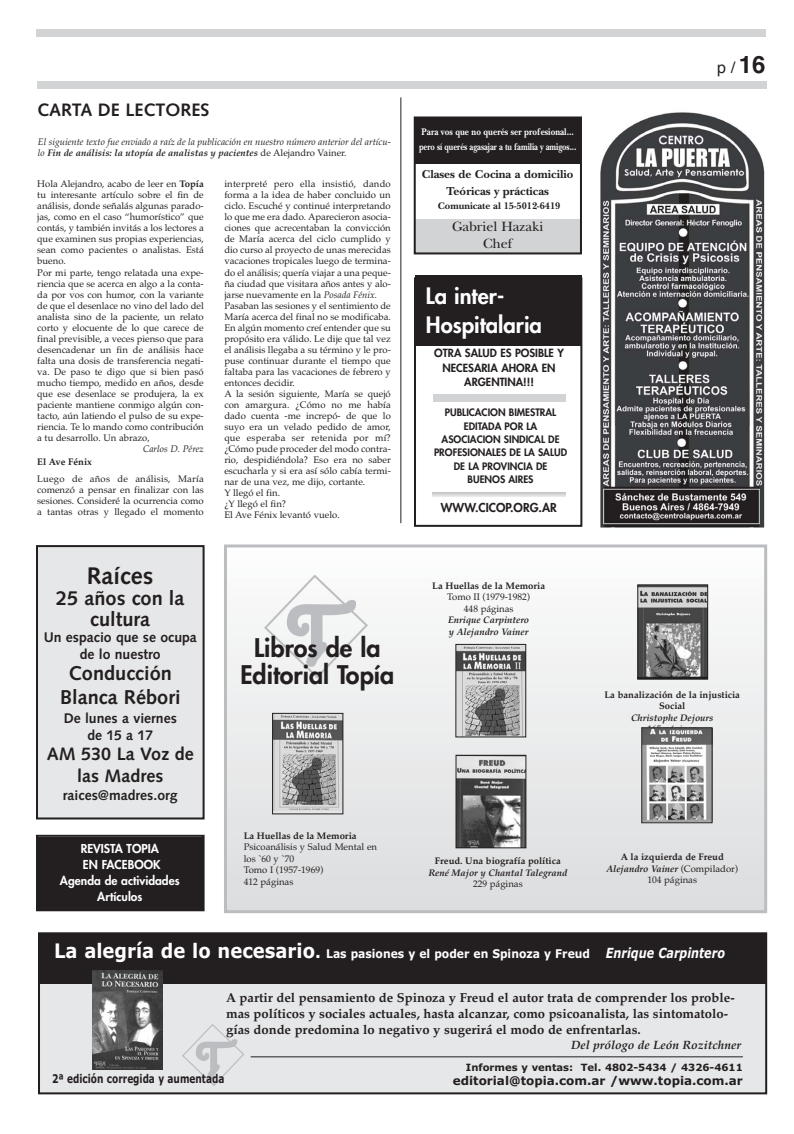
<style>
.page{position:relative;width:794px;height:1134px;background:#fff}
.page>*{position:absolute;margin:0;border:0;box-sizing:border-box;transform-origin:0 0}
.t1{font:800 25px/27px "Futura";color:#231f20;text-align:center}
.t2{font:700 24px "Syntax";color:#231f20}
.t3{font:800 22px/29.3px "Futura";color:#fff}
.t4{font:700 20px/21px "Syntax";color:#231f20;text-align:center}
.t5{font:700 18px/21.6px "Syntax";color:#231f20;text-align:center}
.t6{font:16px "Helvetica";color:#231f20}
.t7{font:700 14px/16.8px "Syntax";color:#231f20;text-align:center}
.t8{font:14px/16.8px "New Baskerville";color:#231f20;text-align:center}
.t9{font:700 13px/16px "Palatino";color:#231f20}
.t10{font:700 12px "Verdana";color:#fff;scale:.9 1}
.t11{font:800 12px/16px "Futura";color:#fff;text-align:center}
.t12{font:700 12px/17px "New Baskerville";color:#231f20;text-align:center}
.t13{font:700 12px "Verdana";color:#231f20}
.t14{font:700 12px "Verdana";color:#231f20;scale:.75 1}
.t15{font:italic 700 12px "Palatino";color:#231f20}
.t16{font:800 12px "Futura";color:#231f20}
.t17{font:800 11px/14.6px "Futura";color:#231f20;text-align:center}
.t18{font:800 10px/13.3px "Futura";color:#231f20;text-align:center}
.t19{font:700 10px/15px "New Baskerville";letter-spacing:-.01em;color:#fff;scale:.85 1}
.t20{font:700 10px "Verdana";color:#231f20}
.t21{font:700 10px "New Baskerville";color:#231f20}
.t22{font:9.5px/11px "Palatino";color:#231f20}
.t23{font:italic 9.5px/11px "Palatino";color:#231f20}
.t24{font:700 9.5px/11.5px "Palatino";color:#231f20;text-align:center}
.t25{font:italic 700 9.5px/11.5px "Palatino";color:#231f20}
.s1{font-weight:700}
.s2{font-style:normal}
.s3{font-style:italic}
.s4{font-weight:700;font-size:24px}
.s5{font-weight:700;font-style:italic}
.s6{font-size:20px}
.s7{font-size:16px}
.s8{font-style:italic;font-size:14px}
</style>
<div class="page">
<div style="left:38px;top:837px;width:165px;height:72px;background:#231f20"></div>
<div style="left:36px;top:835px;width:169px;height:76px;border:2px solid #231f20"></div>
<div style="left:36px;top:30px;width:730px;height:7px;background:#d1d3d4"></div>
<div style="left:38px;top:81px;width:729px;height:8px;background:#d1d3d4"></div>
<div style="left:39px;top:933px;width:727px;height:160px;background:#e6e7e8"></div>
<div style="left:38px;top:932px;width:729px;height:162px;border:2px solid #231f20"></div>
<hr style="left:251px;top:1056px;width:492px;height:1px;background:#231f20">
<div style="left:40px;top:933px;width:726px;height:50px;background:#231f20"></div>
<img style="left:93px;top:970px;width:70px;height:99px">
<svg style="left:182px;top:1024px;width:62px;height:62px"></svg>
<hr style="left:400px;top:97px;width:1px;height:426px;background:#231f20">
<img style="left:600px;top:112px;width:165px;height:416px">
<div style="left:414px;top:277px;width:168px;height:250px;border:2px solid #231f20"></div>
<div style="left:415px;top:276px;width:167px;height:70px;background:#231f20"></div>
<div style="left:433px;top:394px;width:133px;height:8px;background:#d1d3d4"></div>
<div style="left:432px;top:492px;width:133px;height:5px;background:#d6d7d9"></div>
<div style="left:414px;top:219px;width:166px;height:34px;background:#d1d3d4"></div>
<div style="left:414px;top:118px;width:167px;height:46px;background:#231f20"></div>
<div style="left:414px;top:116px;width:168px;height:138px;border:2px solid #231f20"></div>
<div style="left:37px;top:546px;width:167px;height:272px;background:#e6e7e8"></div>
<div style="left:36px;top:545px;width:169px;height:274px;border:2px solid #231f20"></div>
<div style="left:227px;top:547px;width:537px;height:363px;background:linear-gradient(to bottom,#fcfcfc,#dbdcdd)"></div>
<div style="left:224px;top:544px;width:543px;height:369px;border:3px solid #bbbdc0"></div>
<img style="left:274px;top:715px;width:67px;height:95px">
<div style="left:272px;top:713px;width:71px;height:101px;border:1px solid #231f20"></div>
<img style="left:457px;top:646px;width:67px;height:89px">
<div style="left:455px;top:644px;width:71px;height:93px;border:1px solid #231f20"></div>
<img style="left:639px;top:586px;width:67px;height:92px">
<div style="left:637px;top:584px;width:71px;height:96px;border:1px solid #231f20"></div>
<img style="left:457px;top:757px;width:67px;height:89px">
<div style="left:455px;top:755px;width:71px;height:93px;border:1px solid #231f20"></div>
<img style="left:643px;top:729px;width:67px;height:92px">
<div style="left:641px;top:727px;width:71px;height:96px;border:1px solid #231f20"></div>
<svg style="left:262px;top:573px;width:107px;height:107px"></svg>
<h3 class="t5" style="left:37px;top:101px;width:174px">CARTA DE LECTORES</h3>
<p class="t23" style="left:38px;top:137px;width:354px">El siguiente texto fue enviado a raíz de la publicación en nuestro número anterior del artícu&shy;lo <span class="s1">Fin de análisis: la utopía de analistas y pacientes</span> <span class="s2">de Alejandro Vainer.</span></p>
<p class="t22" style="left:37px;top:180px;width:168px">Hola Alejandro, acabo de leer en <span class="s1">Topía </span>tu interesante artículo sobre el fin de análisis, donde señalás algunas parado&shy;jas, como en el caso “humorístico” que contás, y también invitás a los lectores a que examinen sus propias experiencias, sean como pacientes o analistas. Está bueno.<br>Por mi parte, tengo relatada una expe&shy;riencia que se acerca en algo a la conta&shy;da por vos con humor, con la variante de que el desenlace no vino del lado del analista sino de la paciente, un relato corto y elocuente de lo que carece de final previsible, a veces pienso que para desencadenar un fin de análisis hace falta una dosis de transferencia negati&shy;va. De paso te digo que si bien pasó mucho tiempo, medido en años, desde que ese desenlace se produjera, la ex paciente mantiene conmigo algún con&shy;tacto, aún latiendo el pulso de su expe&shy;riencia. Te lo mando como contribución a tu desarrollo. Un abrazo,</p>
<p class="t23" style="left:143px;top:444px;width:62px">Carlos D. Pérez</p>
<p class="t24" style="left:37px;top:457px;width:56px">El Ave Fénix</p>
<p class="t22" style="left:37px;top:474px;width:168px;text-align:justify">Luego de años de análisis, María comenzó a pensar en finalizar con las sesiones. Consideré la ocurrencia como a tantas otras y llegado el momento</p>
<h2 class="t2" style="left:87px;top:566px;width:68px">Raíces</h2>
<h3 class="t4" style="left:56px;top:590px;width:130px">25 años con la cultura</h3>
<h3 class="t7" style="left:44px;top:630px;width:155px">Un espacio que se ocupa de lo nuestro</h3>
<h3 class="t4" style="left:60px;top:663px;width:122px;line-height:24px">Conducción<br>Blanca Rébori</h3>
<h3 class="t7" style="left:64px;top:711px;width:115px">De lunes a viernes de 15 a 17</h3>
<h3 class="t5" style="left:47px;top:745px;width:149px">AM 530 La Voz de las Madres</h3>
<h3 class="t7" style="left:63px;top:788px;width:116px">raices@madres.org</h3>
<p class="t11" style="left:60px;top:842px;width:121px">REVISTA TOPIA<br>EN FACEBOOK<br>Agenda de actividades<br>Artículos</p>
<p class="t22" style="left:224px;top:180px;width:168px">interpreté pero ella insistió, dando forma a la idea de haber concluido un ciclo. Escuché y continué interpretando lo que me era dado. Aparecieron asocia&shy;ciones que acrecentaban la convicción de María acerca del ciclo cumplido y dio curso al proyecto de unas merecidas vacaciones tropicales luego de termina&shy;do el análisis; quería viajar a una peque&shy;ña ciudad que visitara años antes y alo&shy;jarse nuevamente en la <span class="s3">Posada Fénix.<br></span>Pasaban las sesiones y el sentimiento de María acerca del final no se modificaba.<br>En algún momento creí entender que su propósito era válido. Le dije que tal vez el análisis llegaba a su término y le pro&shy;puse continuar durante el tiempo que faltaba para las vacaciones de febrero y entonces decidir.<br>A la sesión siguiente, María se quejó con amargura. ¿Cómo no me había dado cuenta -me increpó- de que lo suyo era un velado pedido de amor, que esperaba ser retenida por mí? ¿Cómo pude proceder del modo contra&shy;rio, despidiéndola? Eso era no saber escucharla y si era así sólo cabía termi&shy;nar de una vez, me dijo, cortante.<br>Y llegó el fin.<br>¿Y llegó el fin?<br>El Ave Fénix levantó vuelo.</p>
<h1 class="t1" style="left:240px;top:636px;width:155px">Li bros de la<br>Edi to rial To pía</h1>
<p class="t24" style="left:244px;top:831px;width:114px">La Hue llas de la Me mo ria</p>
<p class="t22" style="left:244px;top:842px;width:135px;line-height:11.5px">Psi coa ná li sis y Sa lud Men tal en los `60 y `70<br>To mo I (1957-1969)<br>412 pá gi nas</p>
<p class="t19" style="left:419px;top:126px;width:187px">Pa ra vos que no que rés ser pro fe sio nal... pe ro sí que rés aga sa jar a tu fa mi lia y ami gos...</p>
<p class="t12" style="left:422px;top:167px;width:153px">Cla ses de Co ci na a do mi ci lio<br>Teó ri cas y prác ti cas</p>
<p class="t21" style="left:438px;top:203px;width:124px">Co mu ni ca te al 15-5012-6419</p>
<h3 class="t8" style="left:452px;top:219px;width:93px">Ga briel Ha za ki<br>Chef</h3>
<h3 class="t3" style="left:426px;top:283px;width:118px">La inter-<br>Hospitalaria</h3>
<p class="t17" style="left:434px;top:346px;width:131px">OTRA SALUD ES POSIBLE Y<br>NECESARIA AHORA EN<br>ARGENTINA!!!</p>
<p class="t18" style="left:434px;top:407px;width:135px">PUBLICACION BIMESTRAL<br>EDITADA POR LA<br>ASOCIACION SINDICAL DE<br>PROFESIONALES DE LA SALUD<br>DE LA PROVINCIA DE<br>BUENOS AIRES</p>
<p class="t16" style="left:441px;top:502px;width:117px">WWW.CICOP.ORG.AR</p>
<p class="t24" style="left:432px;top:581px;width:114px">La Hue llas de la Me mo ria</p>
<p class="t22" style="left:447px;top:592px;width:84px;line-height:11.5px;text-align:center">To mo II (1979-1982)<br>448 pá gi nas</p>
<p class="t25" style="left:448px;top:615px;width:83px">En ri que Car pin te ro y Ale jan dro Vai ner</p>
<p class="t24" style="left:435px;top:856px;width:127px">Freud. Una bio gra fía po lí ti ca</p>
<p class="t25" style="left:428px;top:867px;width:140px">Re né Ma jor y Chan tal Ta le grand</p>
<p class="t22" style="left:473px;top:879px;width:51px">229 pá gi nas</p>
<h3 class="t6" style="left:717px;top:61px;width:50px">p / <span class="s4">16</span></h3>
<p class="t24" style="left:604px;top:690px;width:137px">La ba na li za ción de la in jus ti cia<br>So cial</p>
<p class="t25" style="left:631px;top:713px;width:84px">Ch ris top he De jours</p>
<p class="t22" style="left:647px;top:725px;width:51px">165 pá gi nas</p>
<p class="t22" style="left:606px;top:852px;width:133px;line-height:11.5px;text-align:center"><span class="s1">A la izquierda de Freud<br></span><span class="s5">Alejandro Vainer</span> (Compilador)<br>104 páginas</p>
<p class="t10" style="left:54px;top:949px;width:747px"><span class="s6">La alegría de lo necesario</span><span class="s7">.</span> Las pasiones y el poder en Spinoza y Freud <span class="s8">Enrique Carpintero</span></p>
<p class="t9" style="left:226px;top:991px;width:510px">A par tir del pen sa mien to de Spi no za y Freud el au tor tra ta de com pren der los pro ble - mas po lí ti cos y so cia les ac tua les, has ta al can zar, co mo psi coa na lis ta, las sin to ma to lo - gías don de pre do mi na lo ne ga ti vo y su ge ri rá el mo do de en fren tar las.</p>
<p class="t15" style="left:571px;top:1041px;width:171px">Del pró lo go de León Ro zitch ner</p>
<p class="t14" style="left:52px;top:1074px;width:231px">2ª edi ción co rre gi da y aumenta da</p>
<p class="t20" style="left:466px;top:1064px;width:278px">Informes y ventas: Tel. 4802-5434 / 4326-4611</p>
<p class="t13" style="left:453px;top:1076px;width:292px">editorial@topia.com.ar /www.topia.com.ar</p>
</div>
